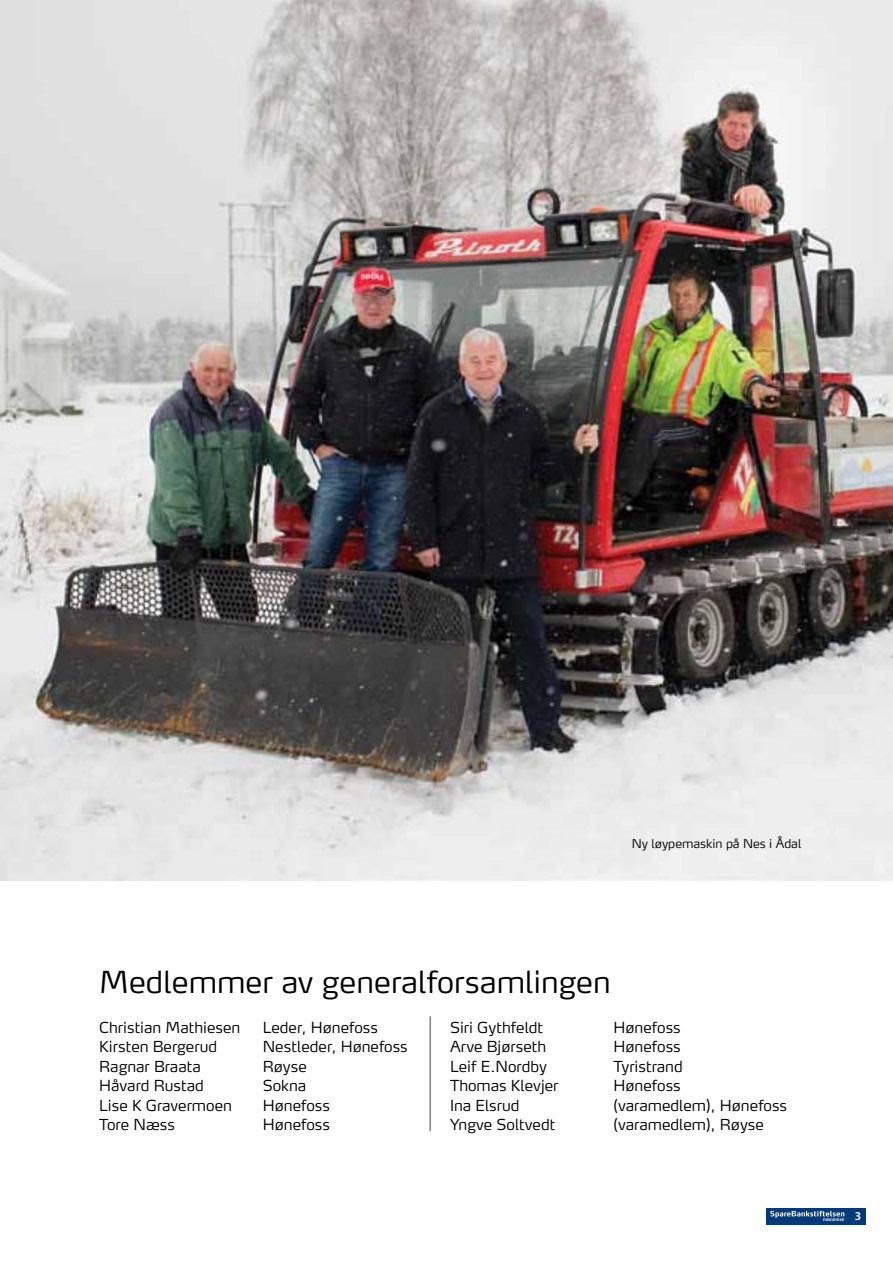
<style>
.page{position:relative;width:893px;height:1263px;background:#fff}
.page>*{position:absolute;margin:0;border:0;box-sizing:border-box;transform-origin:0 0}
.t1{font:300 30px "Max OT";color:#000}
.t2{font:300 15px "Max OT";color:#000}
.t3{font:300 12px "Max OT";color:#000}
.t4{font:600 12px "Myriad Pro";color:#fff}
</style>
<div class="page">
<img style="left:0;top:0;width:893px;height:881px">
<img style="left:0;top:0;width:1px;height:570px">
<div style="left:766px;top:1208px;width:82px;height:16px;background:#053979"></div>
<svg style="left:770px;top:1211px;width:74px;height:10px"></svg>
<div style="left:850px;top:1208px;width:16px;height:16px;background:#053979"></div>
<hr style="left:429px;top:1016px;width:2px;height:115px;background:#808285">
<p class="t3" style="left:632px;top:836px;width:171px">Ny løypemaskin på Nes i Ådal</p>
<h1 class="t1" style="left:99px;top:962px;width:513px">Medlemmer av generalforsamlingen</h1>
<p class="t2" style="left:99px;top:1018px;width:143px">Christian Mathiesen</p>
<p class="t2" style="left:263px;top:1018px;width:117px">Leder, Hønefoss</p>
<p class="t2" style="left:99px;top:1037px;width:119px">Kirsten Bergerud</p>
<p class="t2" style="left:263px;top:1037px;width:147px">Nestleder, Hønefoss</p>
<p class="t2" style="left:99px;top:1057px;width:103px">Ragnar Braata</p>
<p class="t2" style="left:263px;top:1057px;width:46px">Røyse</p>
<p class="t2" style="left:99px;top:1076px;width:106px">Håvard Rustad</p>
<p class="t2" style="left:263px;top:1076px;width:45px">Sokna</p>
<p class="t2" style="left:99px;top:1096px;width:134px">Lise K Gravermoen</p>
<p class="t2" style="left:263px;top:1096px;width:69px">Hønefoss</p>
<p class="t2" style="left:99px;top:1115px;width:77px">Tore Næss</p>
<p class="t2" style="left:263px;top:1115px;width:69px">Hønefoss</p>
<p class="t2" style="left:450px;top:1018px;width:95px">Siri Gythfeldt</p>
<p class="t2" style="left:614px;top:1018px;width:69px">Hønefoss</p>
<p class="t2" style="left:450px;top:1037px;width:98px">Arve Bjørseth</p>
<p class="t2" style="left:614px;top:1037px;width:69px">Hønefoss</p>
<p class="t2" style="left:450px;top:1057px;width:98px">Leif E.Nordby</p>
<p class="t2" style="left:614px;top:1057px;width:71px">Tyristrand</p>
<p class="t2" style="left:450px;top:1076px;width:110px">Thomas Klevjer</p>
<p class="t2" style="left:614px;top:1076px;width:69px">Hønefoss</p>
<p class="t2" style="left:450px;top:1096px;width:71px">Ina Elsrud</p>
<p class="t2" style="left:614px;top:1096px;width:175px">(varamedlem), Hønefoss</p>
<p class="t2" style="left:450px;top:1115px;width:107px">Yngve Soltvedt</p>
<p class="t2" style="left:614px;top:1115px;width:152px">(varamedlem), Røyse</p>
<p class="t4" style="left:855px;top:1209px;width:8px">3</p>
</div>
